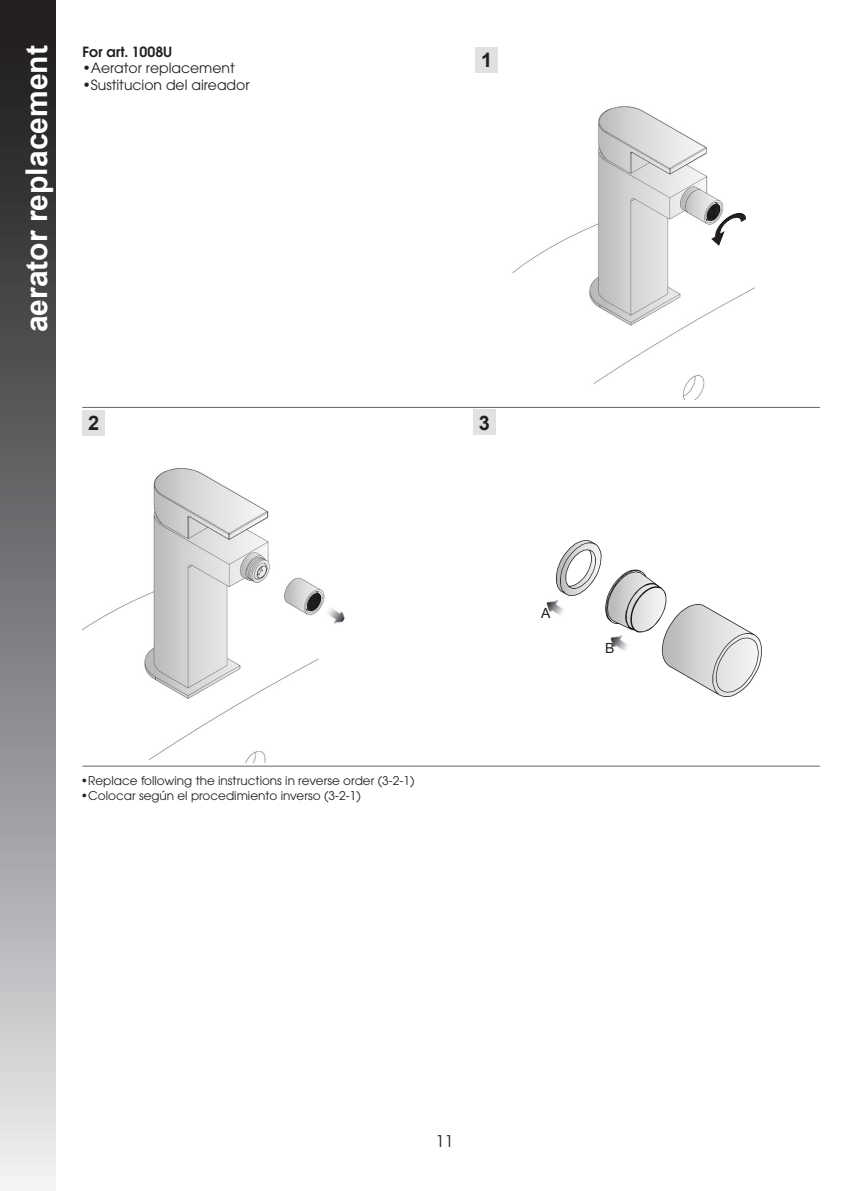
<style>
.page{position:relative;width:851px;height:1191px;background:#fff}
.page>*{position:absolute;margin:0;border:0;box-sizing:border-box;transform-origin:0 0}
.t1{font:700 30px "Arial";color:#fff}
.t2{font:700 20px "Arial";color:#231f20}
.t3{font:16px "Avant Garde";color:#231f20}
.t4{font:14px "Avant Garde";color:#231f20}
.t5{font:600 14px "Avant Garde";color:#231f20}
.t6{font:14px "Arial";color:#231f20}
.t7{font:12px "Avant Garde";color:#231f20}
</style>
<div class="page">
<hr style="left:82px;top:407px;width:737px;height:1px;background:#646467">
<hr style="left:82px;top:765px;width:737px;height:1px;background:#646467">
<div style="left:0;top:0;width:55px;height:1191px;background:linear-gradient(to bottom,#121012,#e6e9ec)"></div>
<img style="left:512px;top:106px;width:243px;height:294px">
<img style="left:82px;top:468px;width:243px;height:294px">
<div style="left:82px;top:410px;width:23px;height:26px;background:#e0e1e3"></div>
<img style="left:323px;top:604px;width:22px;height:22px">
<svg style="left:710px;top:207px;width:36px;height:43px"></svg>
<div style="left:475px;top:47px;width:23px;height:26px;background:#e0e1e3"></div>
<img style="left:556px;top:540px;width:205px;height:156px">
<div style="left:473px;top:409px;width:23px;height:26px;background:#e0e1e3"></div>
<img style="left:608px;top:631px;width:23px;height:22px">
<img style="left:546px;top:596px;width:21px;height:22px">
<p class="t1" style="left:17px;top:332px;width:288px;rotate:-90deg">aerator replacement</p>
<p class="t5" style="left:82px;top:42px;width:91px">For art. 1008U</p>
<p class="t4" style="left:82px;top:60px;width:154px">•Aerator replacement</p>
<p class="t4" style="left:82px;top:77px;width:169px">•Sustitucion del aireador</p>
<p class="t2" style="left:88px;top:410px;width:13px">2</p>
<p class="t2" style="left:481px;top:47px;width:13px">1</p>
<p class="t2" style="left:479px;top:409px;width:13px">3</p>
<p class="t7" style="left:81px;top:774px;width:335px">•Replace following the instructions in reverse order (3-2-1)</p>
<p class="t7" style="left:81px;top:788px;width:281px">•Colocar según el procedimiento inverso (3-2-1)</p>
<p class="t6" style="left:541px;top:604px;width:11px">A</p>
<p class="t6" style="left:605px;top:639px;width:11px">B</p>
<h3 class="t3" style="left:436px;top:1131px;width:19px">11</h3>
</div>
